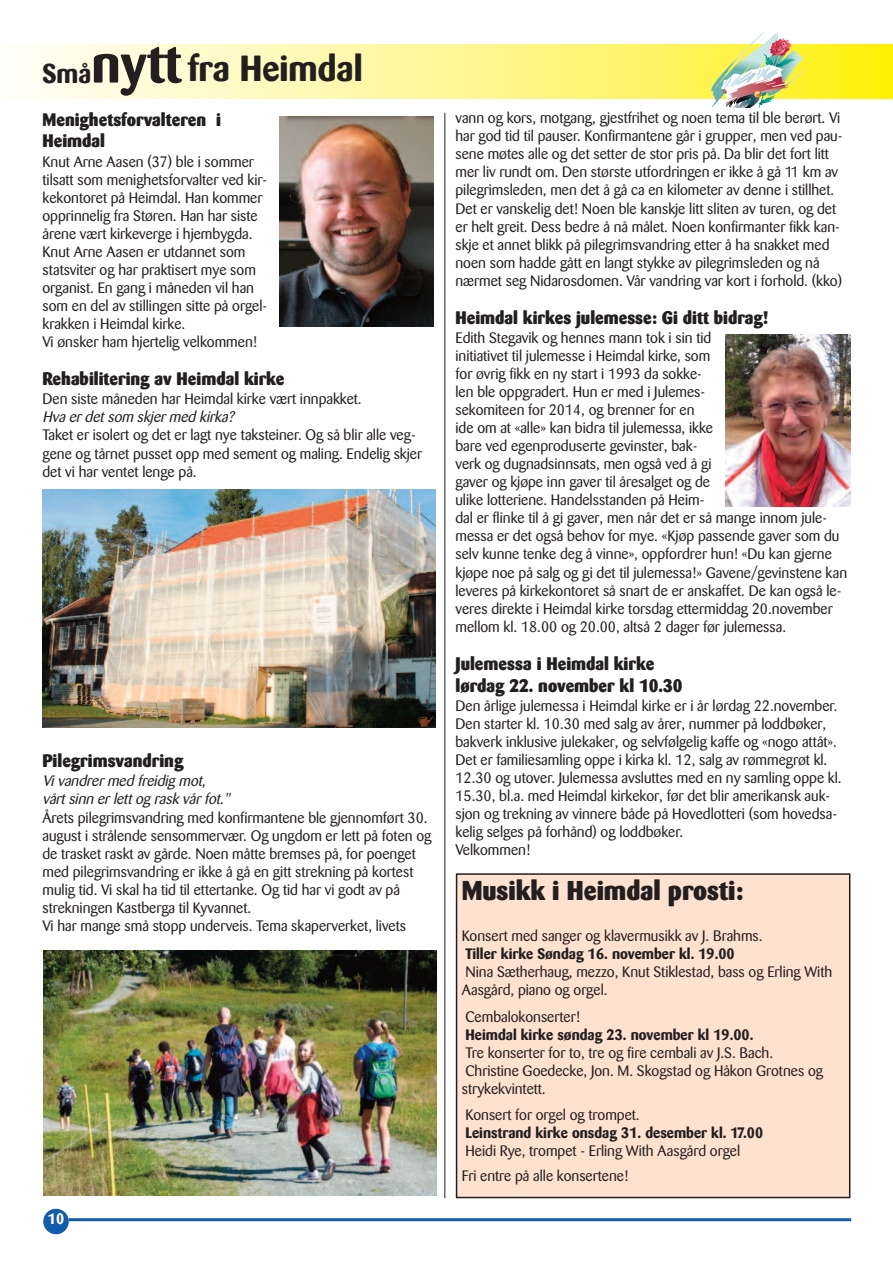
<style>
.page{position:relative;width:893px;height:1263px;background:#fff}
.page>*{position:absolute;margin:0;border:0;box-sizing:border-box;transform-origin:0 0}
.t1{font:700 36px "Barmeno";color:#231f20}
.t2{font:800 27px "Barmeno";color:#231f20}
.t3{font:800 18px/21.6px "Barmeno";color:#231f20}
.t4{font:15px/18px "Barmeno";color:#231f20}
.t5{font:700 15px "Barmeno";color:#231f20}
.t6{font:italic 15px/18px "Barmeno";color:#231f20}
.t7{font:700 15px "Barmeno";color:#fff}
.s1{font-size:27px}
.s2{font-size:54px}
</style>
<div class="page">
<svg style="left:21px;top:44px;width:872px;height:54px;background:#fef797"></svg>
<img style="left:711px;top:31px;width:92px;height:76px">
<hr style="left:445px;top:113px;width:1px;height:1085px;background:#231f20">
<img style="left:44px;top:950px;width:393px;height:245px">
<img style="left:280px;top:117px;width:154px;height:210px">
<div style="left:43px;top:1209px;width:26px;height:25px;background:#135cab;border-radius:50%"></div>
<hr style="left:69px;top:1218px;width:782px;height:3px;background:#135cab">
<img style="left:43px;top:489px;width:393px;height:238px">
<img style="left:726px;top:335px;width:124px;height:171px">
<div style="left:457px;top:874px;width:393px;height:323px;background:#fee1cf"></div>
<div style="left:456px;top:873px;width:394px;height:325px;border:2px solid #231f20"></div>
<h1 class="t1" style="left:43px;top:50px;width:322px"><span class="s1">Små</span><span class="s2">nytt</span> fra Heimdal</h1>
<p class="t3" style="left:43px;top:110px;width:180px">Menighetsforvalteren i<br>Heimdal</p>
<p class="t4" style="left:43px;top:154px;width:226px">Knut Arne Aasen (37) ble i sommer tilsatt som menighetsforvalter ved kir&shy;kekontoret på Heimdal. Han kommer opprinnelig fra Støren. Han har siste årene vært kirkeverge i hjembygda.<br>Knut Arne Aasen er utdannet som statsviter og har praktisert mye som organist. En gang i måneden vil han som en del av stillingen sitte på orgel&shy;krakken i Heimdal kirke.<br>Vi ønsker ham hjertelig velkommen!</p>
<p class="t3" style="left:43px;top:370px;width:244px">Rehabilitering av Heimdal kirke</p>
<p class="t4" style="left:43px;top:391px;width:321px">Den siste måneden har Heimdal kirke vært innpakket.</p>
<p class="t6" style="left:43px;top:409px;width:196px">Hva er det som skjer med kirka?</p>
<p class="t4" style="left:43px;top:427px;width:381px">Taket er isolert og det er lagt nye taksteiner. Og så blir alle veg&shy;gene og tårnet pusset opp med sement og maling. Endelig skjer det vi har ventet lenge på.</p>
<p class="t3" style="left:43px;top:751px;width:142px">Pilegrimsvandring</p>
<p class="t6" style="left:43px;top:773px;width:192px">Vi vandrer med freidig mot, vårt sinn er lett og rask vår fot."</p>
<p class="t4" style="left:43px;top:809px;width:390px">Årets pilegrimsvandring med konfirmantene ble gjennomført 30. august i strålende sensommervær. Og ungdom er lett på foten og de trasket raskt av gårde. Noen måtte bremses på, for poenget med pilegrimsvandring er ikke å gå en gitt strekning på kortest mulig tid. Vi skal ha tid til ettertanke. Og tid har vi godt av på strekningen Kastberga til Kyvannet.<br>Vi har mange små stopp underveis. Tema skaperverket, livets</p>
<p class="t7" style="left:48px;top:1211px;width:18px">10</p>
<p class="t4" style="left:455px;top:110px;width:388px">vann og kors, motgang, gjestfrihet og noen tema til ble berørt. Vi har god tid til pauser. Konfirmantene går i grupper, men ved pau&shy;sene møtes alle og det setter de stor pris på. Da blir det fort litt mer liv rundt om. Den største utfordringen er ikke å gå 11 km av pilegrimsleden, men det å gå ca en kilometer av denne i stillhet.<br>Det er vanskelig det! Noen ble kanskje litt sliten av turen, og det er helt greit. Dess bedre å nå målet. Noen konfirmanter fikk kan&shy;skje et annet blikk på pilegrimsvandring etter å ha snakket med noen som hadde gått en langt stykke av pilegrimsleden og nå nærmet seg Nidarosdomen. Vår vandring var kort i forhold. (kko)</p>
<p class="t3" style="left:455px;top:308px;width:314px">Heimdal kirkes julemesse: Gi ditt bidrag!</p>
<p class="t4" style="left:455px;top:330px;width:393px">Edith Stegavik og hennes mann tok i sin tid<br>initiativet til julemesse i Heimdal kirke, som<br>for øvrig fikk en ny start i 1993 da sokke-<br>len ble oppgradert. Hun er med i Julemes-<br>sekomiteen for 2014, og brenner for en<br>ide om at «alle» kan bidra til julemessa, ikke<br>bare ved egenproduserte gevinster, bak-<br>verk og dugnadsinnsats, men også ved å gi<br>gaver og kjøpe inn gaver til åresalget og de<br>ulike lotteriene. Handelsstanden på Heim-<br>dal er flinke til å gi gaver, men når det er så mange innom jule&shy;messa er det også behov for mye. «Kjøp passende gaver som du selv kunne tenke deg å vinne», oppfordrer hun! «Du kan gjerne kjøpe noe på salg og gi det til julemessa!» Gavene/gevinstene kan leveres på kirkekontoret så snart de er anskaffet. De kan også le&shy;veres direkte i Heimdal kirke torsdag ettermiddag 20.november mellom kl. 18.00 og 20.00, altså 2 dager før julemessa.</p>
<p class="t3" style="left:455px;top:654px;width:229px">Julemessa i Heimdal kirke lørdag 22. november kl 10.30</p>
<p class="t4" style="left:455px;top:698px;width:388px">Den årlige julemessa i Heimdal kirke er i år lørdag 22.november.<br>Den starter kl. 10.30 med salg av årer, nummer på loddbøker, bakverk inklusive julekaker, og selvfølgelig kaffe og «nogo attåt».<br>Det er familiesamling oppe i kirka kl. 12, salg av rømmegrøt kl.<br>12.30 og utover. Julemessa avsluttes med en ny samling oppe kl.<br>15.30, bl.a. med Heimdal kirkekor, før det blir amerikansk auk&shy;sjon og trekning av vinnere både på Hovedlotteri (som hovedsa&shy;kelig selges på forhånd) og loddbøker.<br>Velkommen!</p>
<h2 class="t2" style="left:462px;top:879px;width:283px">Musikk i Heimdal prosti:</h2>
<p class="t4" style="left:462px;top:928px;width:302px">Konsert med sanger og klavermusikk av J. Brahms.</p>
<p class="t5" style="left:466px;top:946px;width:271px">Tiller kirke Søndag 16. november kl. 19.00</p>
<p class="t4" style="left:462px;top:964px;width:372px">Nina Sætherhaug, mezzo, Knut Stiklestad, bass og Erling With<br>Aasgård, piano og orgel.</p>
<p class="t4" style="left:466px;top:1009px;width:116px">Cembalokonserter!</p>
<p class="t5" style="left:466px;top:1027px;width:289px">Heimdal kirke søndag 23. november kl 19.00.</p>
<p class="t4" style="left:462px;top:1045px;width:363px">Tre konserter for to, tre og fire cembali av J.S. Bach.<br>Christine Goedecke, Jon. M. Skogstad og Håkon Grotnes og strykekvintett.</p>
<p class="t4" style="left:466px;top:1107px;width:176px">Konsert for orgel og trompet.</p>
<p class="t5" style="left:466px;top:1125px;width:299px">Leinstrand kirke onsdag 31. desember kl. 17.00</p>
<p class="t4" style="left:462px;top:1139px;width:280px;line-height:25.5px">Heidi Rye, trompet - Erling With Aasgård orgel<br>Fri entre på alle konsertene!</p>
</div>
